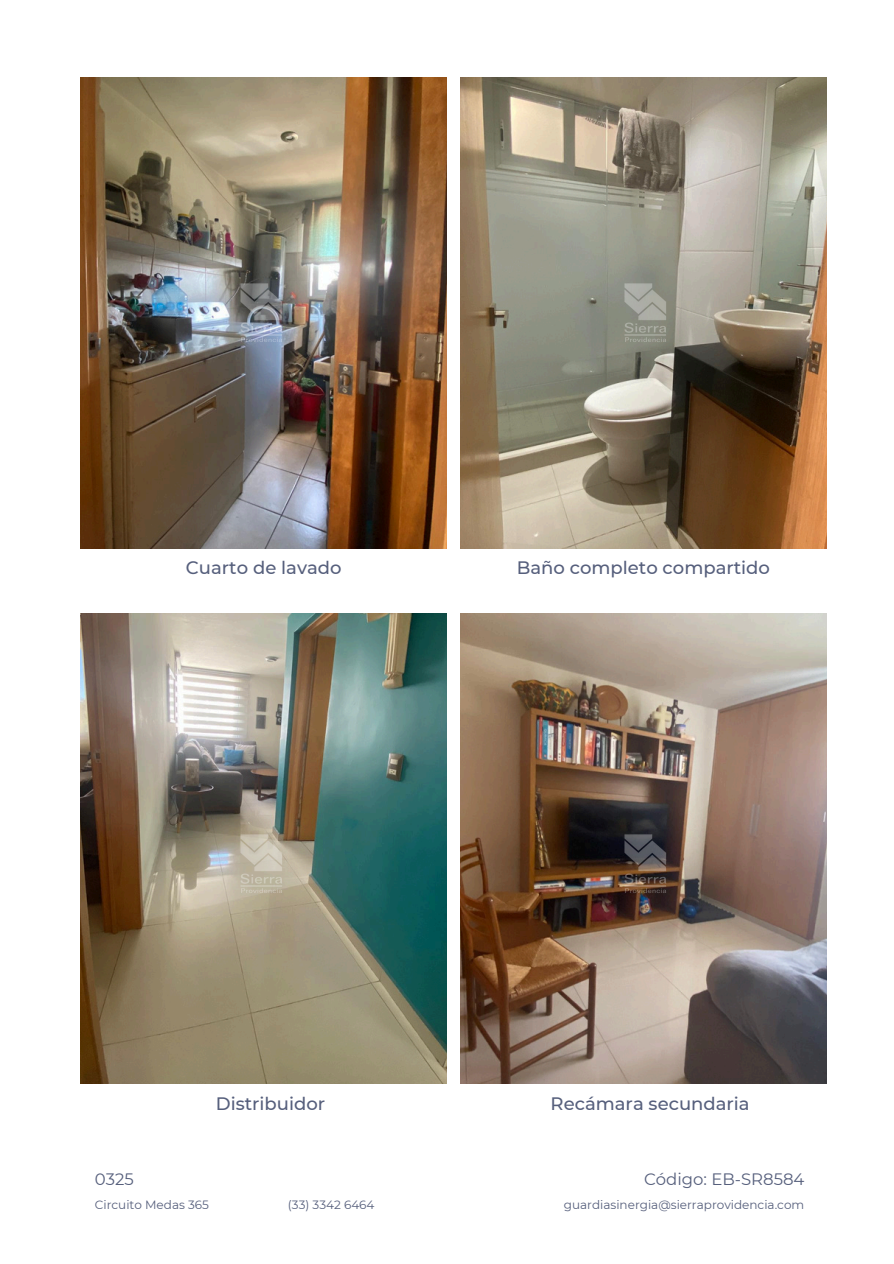
<style>
.page{position:relative;width:894px;height:1264px;background:#fff}
.page>*{position:absolute;margin:0;border:0;box-sizing:border-box;transform-origin:0 0}
.t1{font:500 18px "Montserrat";color:#565f7c}
.t2{font:16.5px "Montserrat";color:#565f7c}
.t3{font:12px "Montserrat";color:#565f7c}
</style>
<div class="page">
<img style="left:81px;top:78px;width:365px;height:470px">
<img style="left:460px;top:78px;width:366px;height:470px">
<img style="left:81px;top:613px;width:365px;height:470px">
<img style="left:460px;top:613px;width:366px;height:470px">
<img style="left:232px;top:827px;width:54px;height:72px">
<img style="left:616px;top:827px;width:54px;height:72px">
<img style="left:232px;top:277px;width:54px;height:72px">
<img style="left:616px;top:277px;width:54px;height:72px">
<p class="t1" style="left:186px;top:556px;width:157px">Cuarto de lavado</p>
<p class="t1" style="left:516px;top:556px;width:255px">Baño completo compartido</p>
<h1 class="t1" style="left:216px;top:1092px;width:111px">Distribuidor</h1>
<p class="t1" style="left:550px;top:1092px;width:200px">Recámara secundaria</p>
<h1 class="t2" style="left:95px;top:1169px;width:40px">0325</h1>
<p class="t2" style="left:643px;top:1169px;width:162px">Código: EB-SR8584</p>
<p class="t3" style="left:95px;top:1197px;width:116px">Circuito Medas 365</p>
<p class="t3" style="left:288px;top:1197px;width:88px">(33) 3342 6464</p>
<h1 class="t3" style="left:563px;top:1197px;width:242px">guardiasinergia@sierraprovidencia.com</h1>
</div>
